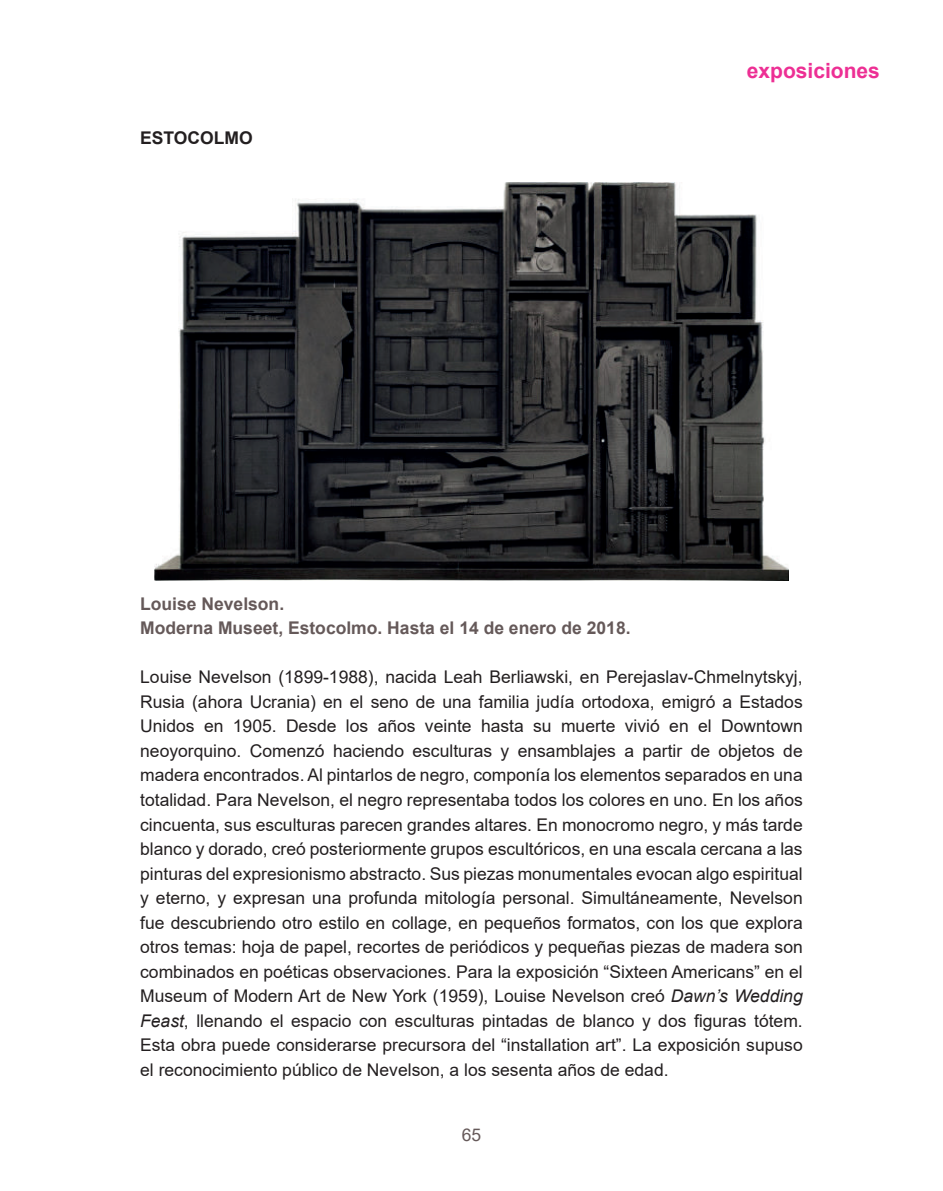
<style>
.page{position:relative;width:943px;height:1191px;background:#fff}
.page>*{position:absolute;margin:0;border:0;box-sizing:border-box;transform-origin:0 0}
.t1{font:700 21px "Arial";color:#ed2f94}
.t2{font:17.5px/24.5px "Arial";color:#231f20;text-align:justify}
.t3{font:700 17.5px/24.5px "Arial";color:#655959}
.t4{font:700 17.5px "Arial";color:#231f20}
.t5{font:17.5px "Arial";color:#655959}
.s1{font-style:italic}
</style>
<div class="page">
<img style="left:155px;top:182px;width:633px;height:398px">
<p class="t4" style="left:140px;top:126px;width:114px">ESTOCOLMO</p>
<p class="t1" style="left:746px;top:56px;width:135px">exposiciones</p>
<p class="t3" style="left:140px;top:591px;width:492px">Louise Nevelson.<br>Moderna Museet, Estocolmo. Hasta el 14 de enero de 2018.</p>
<p class="t2" style="left:140px;top:665px;width:664px">Louise Nevelson (1899-1988), nacida Leah Berliawski, en Perejaslav-Chmelnytskyj, Rusia (ahora Ucrania) en el seno de una familia judía ortodoxa, emigró a Estados Unidos en 1905. Desde los años veinte hasta su muerte vivió en el Downtown neoyorquino. Comenzó haciendo esculturas y ensamblajes a partir de objetos de madera encontrados. Al pintarlos de negro, componía los elementos separados en una totalidad. Para Nevelson, el negro representaba todos los colores en uno. En los años cincuenta, sus esculturas parecen grandes altares. En monocromo negro, y más tarde blanco y dorado, creó posteriormente grupos escultóricos, en una escala cercana a las pinturas del expresionismo abstracto. Sus piezas monumentales evocan algo espiritual y eterno, y expresan una profunda mitología personal. Simultáneamente, Nevelson fue descubriendo otro estilo en collage, en pequeños formatos, con los que explora otros temas: hoja de papel, recortes de periódicos y pequeñas piezas de madera son combinados en poéticas observaciones. Para la exposición “Sixteen Americans” en el Museum of Modern Art de New York (1959), Louise Nevelson creó <span class="s1">Dawn’s Wedding Feast</span>, llenando el espacio con esculturas pintadas de blanco y dos figuras tótem.<br>Esta obra puede considerarse precursora del “installation art”. La exposición supuso el reconocimiento público de Nevelson, a los sesenta años de edad.</p>
<p class="t5" style="left:462px;top:1122px;width:21px">65</p>
</div>
